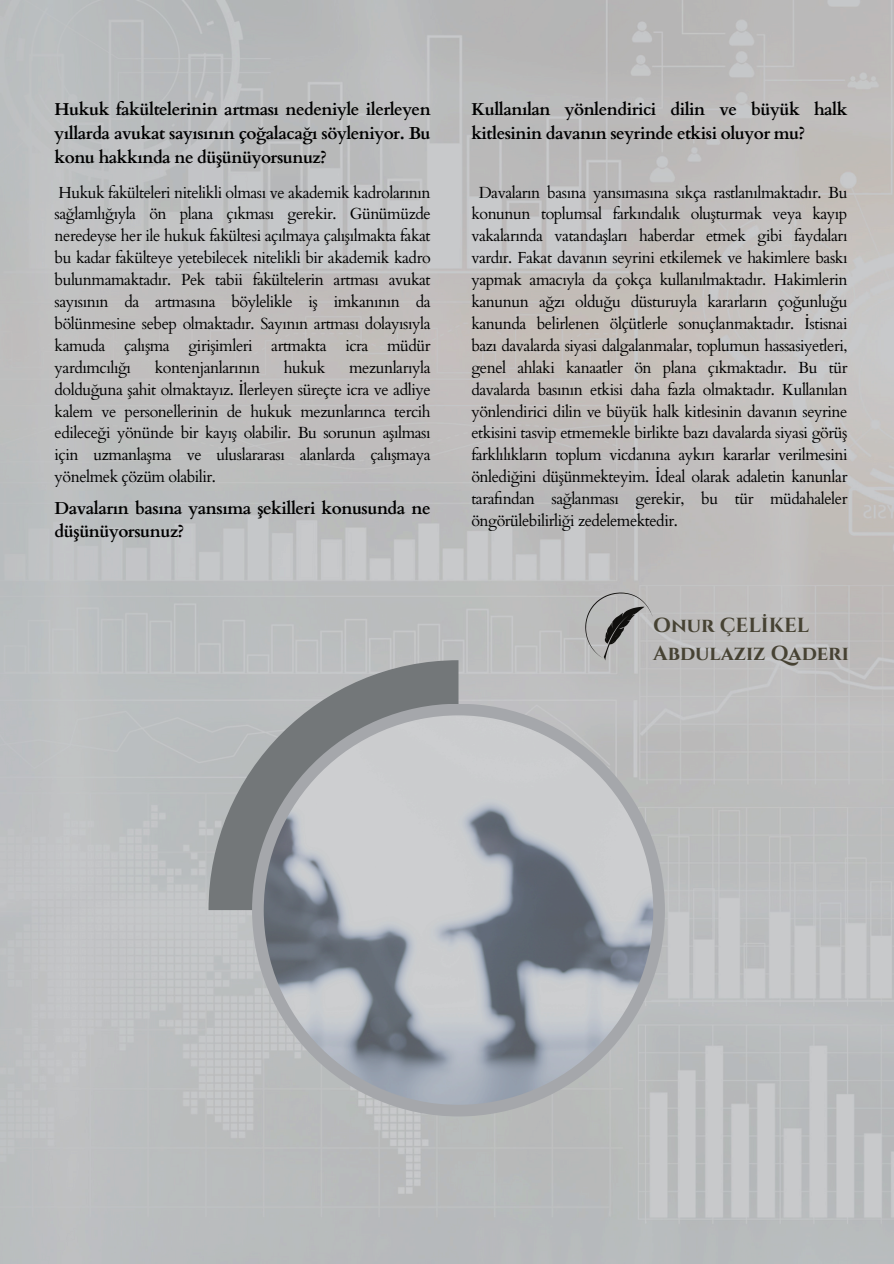
<style>
.page{position:relative;width:894px;height:1264px;background:#fff}
.page>*{position:absolute;margin:0;border:0;box-sizing:border-box;transform-origin:0 0}
.t1{font:700 20.25px/28.2px "Cinzel";color:#464233}
.t2{font:700 17.25px/23.9px "Cardo";letter-spacing:-.03em;color:#000}
.t3{font:16.05px/21.9px "Cardo";letter-spacing:-.03em;color:#000;text-align:justify}
</style>
<div class="page">
<img style="left:0;top:0;width:893px;height:1263px">
<svg style="left:208px;top:660px;width:250px;height:250px;background:#949899"></svg>
<div style="left:252px;top:703px;width:412px;height:413px;background:#a5a7ab;border-radius:50%"></div>
<img style="left:264px;top:715px;width:389px;height:389px;border-radius:50%">
<svg style="left:585px;top:591px;width:67px;height:69px;background:#a5a5a5"></svg>
<h2 class="t2" style="left:55px;top:98px;width:377px;text-align:justify">Hukuk fakültelerinin artması nedeniyle ilerleyen yıllarda avukat sayısının çoğalacağı söyleniyor. Bu konu hakkında ne düşünüyorsunuz?</h2>
<p class="t3" style="left:55px;top:182px;width:377px">Hukuk fakülteleri nitelikli olması ve akademik kadrolarının sağlamlığıyla ön plana çıkması gerekir. Günümüzde neredeyse her ile hukuk fakültesi açılmaya çalışılmakta fakat bu kadar fakülteye yetebilecek nitelikli bir akademik kadro bulunmamaktadır. Pek tabii fakültelerin artması avukat sayısının da artmasına böylelikle iş imkanının da bölünmesine sebep olmaktadır. Sayının artması dolayısıyla kamuda çalışma girişimleri artmakta icra müdür yardımcılığı</p>
<p class="t3" style="left:55px;top:357px;width:377px;text-indent:294px">mezunlarıyla dolduğuna şahit olmaktayız. İlerleyen süreçte icra ve adliye kalem ve personellerinin de hukuk mezunlarınca tercih edileceği yönünde bir kayış olabilir. Bu sorunun aşılması için uzmanlaşma ve uluslararası alanlarda çalışmaya yönelmek çözüm olabilir.</p>
<p class="t3" style="left:155px;top:357px;width:107px">kontenjanlarının</p>
<p class="t3" style="left:284px;top:357px;width:43px">hukuk</p>
<p class="t2" style="left:55px;top:496px;width:377px">Davaların basına yansıma şekilleri konusunda ne düşünüyorsunuz?</p>
<h2 class="t2" style="left:471px;top:98px;width:377px">Kullanılan yönlendirici dilin ve büyük halk kitlesinin davanın seyrinde etkisi oluyor mu?</h2>
<h2 class="t3" style="left:471px;top:182px;width:377px;text-indent:7px">Davaların basına yansımasına sıkça rastlanılmaktadır. Bu konunun toplumsal farkındalık oluşturmak veya kayıp vakalarında vatandaşları haberdar etmek gibi faydaları vardır. Fakat davanın seyrini etkilemek ve hakimlere baskı yapmak amacıyla da çokça kullanılmaktadır. Hakimlerin kanunun ağzı olduğu düsturuyla kararların çoğunluğu kanunda belirlenen ölçütlerle sonuçlanmaktadır. İstisnai bazı davalarda siyasi dalgalanmalar, toplumun hassasiyetleri, genel ahlaki kanaatler ön plana çıkmaktadır. Bu tür davalarda basının etkisi daha fazla olmaktadır. Kullanılan yönlendirici dilin ve büyük halk kitlesinin davanın seyrine etkisini tasvip etmemekle birlikte bazı davalarda siyasi görüş farklılıkların toplum vicdanına aykırı kararlar verilmesini önlediğini düşünmekteyim. İdeal olarak adaletin kanunlar tarafından sağlanması gerekir, bu tür müdahaleler öngörülebilirliği zedelemektedir.</h2>
<p class="t1" style="left:653px;top:612px;width:197px">Onur ÇELİKEL<br>Abdulaziz Qaderi</p>
</div>
